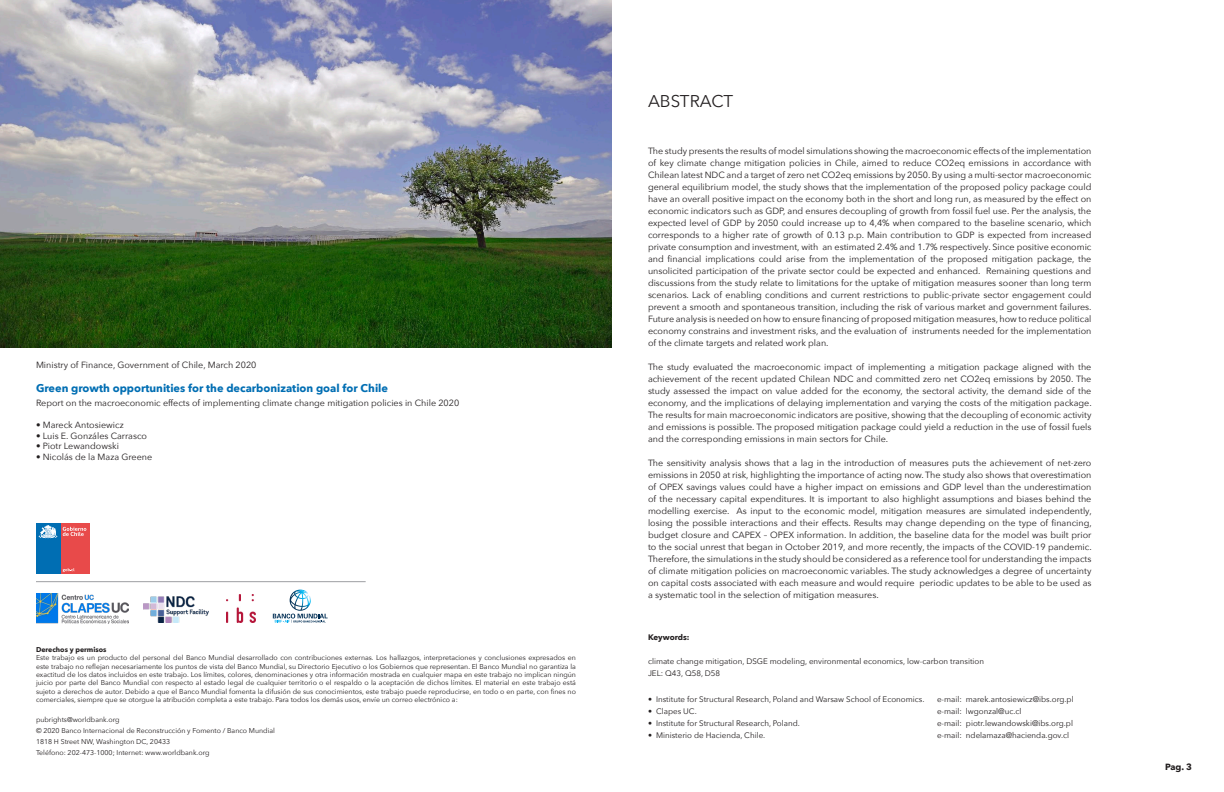
<style>
.page{position:relative;width:1224px;height:792px;background:#fff}
.page>*{position:absolute;margin:0;border:0;box-sizing:border-box;transform-origin:0 0}
.t1{font:17px "Avenir Next";color:#231f20}
.t2{font:700 11px "Avenir Next";color:#006eb3}
.t3{font:9px/12px "Avenir Next";color:#231f20;text-align:justify}
.t4{font:700 9px "Avenir Next";color:#231f20}
.t5{font:8px "Avenir Next";color:#231f20}
.t6{font:700 8px "Avenir Next";color:#231f20}
.t7{font:7px/8.4px "Avenir Next";color:#231f20;text-align:justify}
.t8{font:700 7px "Avenir Next";color:#231f20}
</style>
<div class="page">
<img style="left:0;top:0;width:612px;height:348px">
<div style="left:60px;top:523px;width:29px;height:51px;background:#e84a4a"></div>
<svg style="left:63px;top:527px;width:23px;height:9px"></svg>
<svg style="left:63px;top:568px;width:12px;height:4px"></svg>
<div style="left:36px;top:523px;width:24px;height:51px;background:#006eb3"></div>
<svg style="left:39px;top:525px;width:18px;height:13px"></svg>
<hr style="left:36px;top:581px;width:330px;height:1px;background:#9d9fa2">
<img style="left:143px;top:596px;width:65px;height:27px">
<img style="left:227px;top:594px;width:28px;height:29px">
<svg style="left:273px;top:590px;width:55px;height:33px"></svg>
<img style="left:36px;top:594px;width:93px;height:30px">
<p class="t3" style="left:36px;top:359px;width:222px">Ministry of Finance, Government of Chile, March 2020</p>
<p class="t2" style="left:36px;top:379px;width:354px">Green growth opportunities for the decarbonization goal for Chile</p>
<p class="t3" style="left:36px;top:397px;width:425px">Report on the macroeconomic effects of implementing climate change mitigation policies in Chile 2020</p>
<p class="t3" style="left:36px;top:418px;width:89px">• Mareck Antosiewicz</p>
<p class="t3" style="left:36px;top:429px;width:113px">• Luis E. Gonzáles Carrasco</p>
<p class="t3" style="left:36px;top:440px;width:84px">• Piotr Lewandowski</p>
<p class="t3" style="left:36px;top:451px;width:118px">• Nicolás de la Maza Greene</p>
<p class="t8" style="left:36px;top:643px;width:72px">Derechos y permisos</p>
<p class="t7" style="left:36px;top:653px;width:542px">Este trabajo es un producto del personal del Banco Mundial desarrollado con contribuciones externas. Los hallazgos, interpretaciones y conclusiones expresados en este trabajo no reflejan necesariamente los puntos de vista del Banco Mundial, su Directorio Ejecutivo o los Gobiernos que representan. El Banco Mundial no garantiza la exactitud de los datos incluidos en este trabajo. Los límites, colores, denominaciones y otra información mostrada en cualquier mapa en este trabajo no implican ningún juicio por parte del Banco Mundial con respecto al estado legal de cualquier territorio o el respaldo o la aceptación de dichos límites. El material en este trabajo está sujeto a derechos de autor. Debido a que el Banco Mundial fomenta la difusión de sus conocimientos, este trabajo puede reproducirse, en todo o en parte, con fines no comerciales, siempre que se otorgue la atribución completa a este trabajo. Para todos los demás usos, envíe un correo electrónico a:</p>
<p class="t7" style="left:36px;top:715px;width:85px">pubrights@worldbank.org</p>
<p class="t7" style="left:36px;top:726px;width:241px">© 2020 Banco Internacional de Reconstrucción y Fomento / Banco Mundial</p>
<p class="t7" style="left:36px;top:737px;width:136px">1818 H Street NW, Washington DC, 20433</p>
<p class="t7" style="left:36px;top:748px;width:175px">Teléfono: 202-473-1000; Internet: www.worldbank.org</p>
<p class="t1" style="left:648px;top:87px;width:87px">ABSTRACT</p>
<p class="t3" style="left:648px;top:144px;width:445px">The study presents the results of model simulations showing the macroeconomic effects of the implementation of key climate change mitigation policies in Chile, aimed to reduce CO2eq emissions in accordance with Chilean latest NDC and a target of zero net CO2eq emissions by 2050. By using a multi-sector macroeconomic general equilibrium model, the study shows that the implementation of the proposed policy package could have an overall positive impact on the economy both in the short and long run, as measured by the effect on economic indicators such as GDP, and ensures decoupling of growth from fossil fuel use. Per the analysis, the expected level of GDP by 2050 could increase up to 4,4% when compared to the baseline scenario, which corresponds to a higher rate of growth of 0.13 p.p. Main contribution to GDP is expected from increased private consumption and investment, with an estimated 2.4% and 1.7% respectively. Since positive economic and financial implications could arise from the implementation of the proposed mitigation package, the unsolicited participation of the private sector could be expected and enhanced. Remaining questions and discussions from the study relate to limitations for the uptake of mitigation measures sooner than long term scenarios. Lack of enabling conditions and current restrictions to public-private sector engagement could prevent a smooth and spontaneous transition, including the risk of various market and government failures.<br>Future analysis is needed on how to ensure financing of proposed mitigation measures, how to reduce political economy constrains and investment risks, and the evaluation of instruments needed for the implementation of the climate targets and related work plan.</p>
<p class="t3" style="left:648px;top:360px;width:445px">The study evaluated the macroeconomic impact of implementing a mitigation package aligned with the achievement of the recent updated Chilean NDC and committed zero net CO2eq emissions by 2050. The study assessed the impact on value added for the economy, the sectoral activity, the demand side of the economy, and the implications of delaying implementation and varying the costs of the mitigation package.<br>The results for main macroeconomic indicators are positive, showing that the decoupling of economic activity and emissions is possible. The proposed mitigation package could yield a reduction in the use of fossil fuels and the corresponding emissions in main sectors for Chile.</p>
<p class="t3" style="left:648px;top:456px;width:445px">The sensitivity analysis shows that a lag in the introduction of measures puts the achievement of net-zero emissions in 2050 at risk, highlighting the importance of acting now. The study also shows that overestimation of OPEX savings values could have a higher impact on emissions and GDP level than the underestimation of the necessary capital expenditures. It is important to also highlight assumptions and biases behind the modelling exercise. As input to the economic model, mitigation measures are simulated independently, losing the possible interactions and their effects. Results may change depending on the type of financing, budget closure and CAPEX – OPEX information. In addition, the baseline data for the model was built prior to the social unrest that began in October 2019, and more recently, the impacts of the COVID-19 pandemic.<br>Therefore, the simulations in the study should be considered as a reference tool for understanding the impacts of climate mitigation policies on macroeconomic variables. The study acknowledges a degree of uncertainty on capital costs associated with each measure and would require periodic updates to be able to be used as a systematic tool in the selection of mitigation measures.</p>
<p class="t6" style="left:648px;top:631px;width:43px">Keywords:</p>
<p class="t5" style="left:648px;top:655px;width:338px">climate change mitigation, DSGE modeling, environmental economics, low-carbon transition</p>
<p class="t5" style="left:648px;top:667px;width:74px">JEL: Q43, Q58, D58</p>
<p class="t5" style="left:648px;top:692px;width:278px">• Institute for Structural Research, Poland and Warsaw School of Economics.</p>
<p class="t5" style="left:648px;top:704px;width:50px">• Clapes UC.</p>
<p class="t5" style="left:648px;top:716px;width:153px">• Institute for Structural Research, Poland.</p>
<p class="t5" style="left:648px;top:728px;width:119px">• Ministerio de Hacienda, Chile.</p>
<p class="t5" style="left:937px;top:692px;width:138px">e-mail: marek.antosiewicz@ibs.org.pl</p>
<p class="t5" style="left:937px;top:704px;width:86px">e-mail: lwgonzal@uc.cl</p>
<p class="t5" style="left:937px;top:716px;width:138px">e-mail: piotr.lewandowski@ibs.org.pl</p>
<p class="t5" style="left:937px;top:728px;width:134px">e-mail: ndelamaza@hacienda.gov.cl</p>
<p class="t4" style="left:1165px;top:759px;width:28px">Pag. 3</p>
</div>
